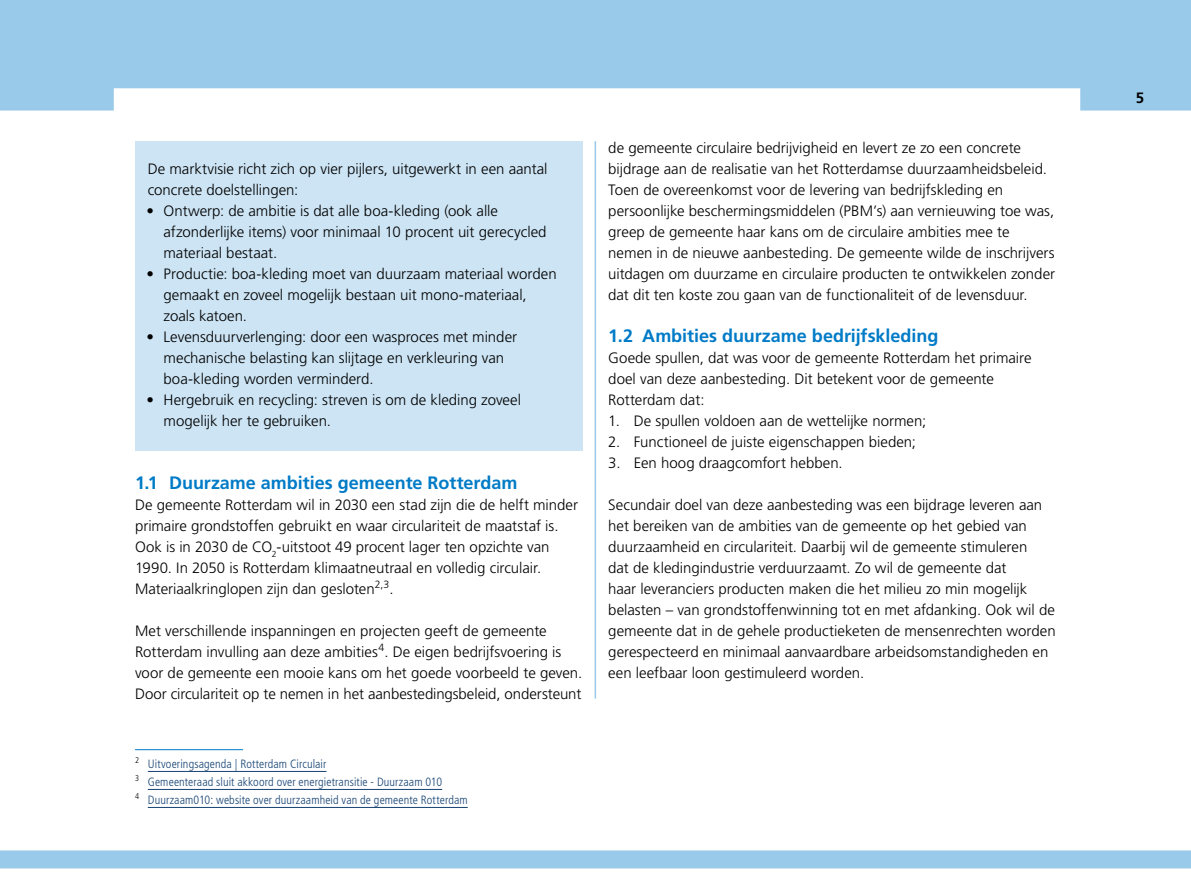
<style>
.page{position:relative;width:1191px;height:893px;background:#fff}
.page>*{position:absolute;margin:0;border:0;box-sizing:border-box;transform-origin:0 0}
.H3_Tussenkop{font:700 18px "Frutiger LT Std";color:#007bc7}
.P_Body{font:300 15px/21px "Frutiger LT Std";letter-spacing:-.005em;color:#000}
.Kadertekst_Hemelblauw_L{font:300 15px/21px "Frutiger LT Std";color:#000}
.Kadertekst_Hemelblauw__2{font:300 15px/21px "Frutiger LT Std";color:#000}
.t1{font:700 15px "Frutiger LT Std";color:#000}
.voetnoot{font:300 condensed 12px "Frutiger LT Std";letter-spacing:.01em;color:#154273}
</style>
<div class="page">
<svg style="left:0;top:0;width:1191px;height:111px;fill:#99cae9"></svg>
<div style="left:0;top:850px;width:1191px;height:18px;background:#99cae9"></div>
<hr style="left:594px;top:141px;width:2px;height:558px;background:#99cae9">
<hr style="left:135px;top:749px;width:108px;height:1px;background:#007bc7">
<hr style="left:148px;top:771px;width:178px;height:1px;background:#154273">
<hr style="left:148px;top:789px;width:294px;height:1px;background:#154273">
<hr style="left:148px;top:807px;width:320px;height:1px;background:#154273">
<div style="left:135px;top:141px;width:448px;height:79px;background:#cce4f4"></div>
<div style="left:135px;top:183px;width:448px;height:100px;background:#cce4f4"></div>
<div style="left:135px;top:246px;width:448px;height:100px;background:#cce4f4"></div>
<div style="left:135px;top:309px;width:448px;height:100px;background:#cce4f4"></div>
<div style="left:135px;top:372px;width:448px;height:79px;background:#cce4f4"></div>
<p class="Kadertekst_Hemelblauw__2" style="left:148px;top:158px;width:401px">De marktvisie richt zich op vier pijlers, uitgewerkt in een aantal concrete doelstellingen:</p>
<p class="Kadertekst_Hemelblauw_L" style="left:164px;top:200px;width:384px;text-indent:-17px">• Ontwerp: de ambitie is dat alle boa-kleding (ook alle afzonderlijke items) voor minimaal 10 procent uit gerecycled materiaal bestaat.</p>
<p class="Kadertekst_Hemelblauw_L" style="left:164px;top:263px;width:394px;text-indent:-17px">• Productie: boa-kleding moet van duurzaam materiaal worden gemaakt en zoveel mogelijk bestaan uit mono-materiaal, zoals katoen.</p>
<p class="Kadertekst_Hemelblauw_L" style="left:164px;top:326px;width:355px;text-indent:-17px">• Levensduurverlenging: door een wasproces met minder mechanische belasting kan slijtage en verkleuring van boa-kleding worden verminderd.</p>
<p class="Kadertekst_Hemelblauw_L" style="left:164px;top:389px;width:359px;text-indent:-17px">• Hergebruik en recycling: streven is om de kleding zoveel mogelijk her te gebruiken.</p>
<h3 class="H3_Tussenkop" style="left:135px;top:472px;width:384px">1.1 Duurzame ambities gemeente Rotterdam</h3>
<p class="P_Body" style="left:135px;top:494px;width:444px">De gemeente Rotterdam wil in 2030 een stad zijn die de helft minder primaire grondstoffen gebruikt en waar circulariteit de maatstaf is.<br>Ook is in 2030 de CO<sub>2</sub>-uitstoot 49 procent lager ten opzichte van 1990. In 2050 is Rotterdam klimaatneutraal en volledig circulair.<br>Materiaalkringlopen zijn dan gesloten<sup>2,3</sup>.</p>
<p class="P_Body" style="left:135px;top:620px;width:449px">Met verschillende inspanningen en projecten geeft de gemeente Rotterdam invulling aan deze ambities<sup>4</sup>. De eigen bedrijfsvoering is voor de gemeente een mooie kans om het goede voorbeeld te geven.<br>Door circulariteit op te nemen in het aanbestedingsbeleid, ondersteunt</p>
<p class="voetnoot" style="left:135px;top:757px;width:193px"><sup>2</sup> Uitvoeringsagenda | Rotterdam Circulair</p>
<p class="voetnoot" style="left:135px;top:775px;width:309px"><sup>3</sup> Gemeenteraad sluit akkoord over energietransitie - Duurzaam 010</p>
<p class="voetnoot" style="left:135px;top:793px;width:334px"><sup>4</sup> Duurzaam010: website over duurzaamheid van de gemeente Rotterdam</p>
<p class="P_Body" style="left:608px;top:137px;width:440px">de gemeente circulaire bedrijvigheid en levert ze zo een concrete bijdrage aan de realisatie van het Rotterdamse duurzaamheidsbeleid.</p>
<p class="P_Body" style="left:608px;top:179px;width:448px">Toen de overeenkomst voor de levering van bedrijfskleding en persoonlijke beschermingsmiddelen (PBM’s) aan vernieuwing toe was, greep de gemeente haar kans om de circulaire ambities mee te nemen in de nieuwe aanbesteding. De gemeente wilde de inschrijvers uitdagen om duurzame en circulaire producten te ontwikkelen zonder dat dit ten koste zou gaan van de functionaliteit of de levensduur.</p>
<h3 class="H3_Tussenkop" style="left:608px;top:325px;width:332px">1.2 Ambities duurzame bedrijfskleding</h3>
<p class="P_Body" style="left:608px;top:347px;width:425px">Goede spullen, dat was voor de gemeente Rotterdam het primaire doel van deze aanbesteding. Dit betekent voor de gemeente<br>Rotterdam dat:</p>
<p class="P_Body" style="left:608px;top:410px;width:319px">1. De spullen voldoen aan de wettelijke normen;</p>
<p class="P_Body" style="left:608px;top:431px;width:309px">2. Functioneel de juiste eigenschappen bieden;</p>
<p class="P_Body" style="left:608px;top:452px;width:236px">3. Een hoog draagcomfort hebben.</p>
<p class="P_Body" style="left:608px;top:494px;width:449px">Secundair doel van deze aanbesteding was een bijdrage leveren aan het bereiken van de ambities van de gemeente op het gebied van duurzaamheid en circulariteit. Daarbij wil de gemeente stimuleren<br>dat de kledingindustrie verduurzaamt. Zo wil de gemeente dat<br>haar leveranciers producten maken die het milieu zo min mogelijk belasten – van grondstoffenwinning tot en met afdanking. Ook wil de gemeente dat in de gehele productieketen de mensenrechten worden gerespecteerd en minimaal aanvaardbare arbeidsomstandigheden en een leefbaar loon gestimuleerd worden.</p>
<p class="t1" style="left:1135px;top:89px;width:10px">5</p>
</div>
